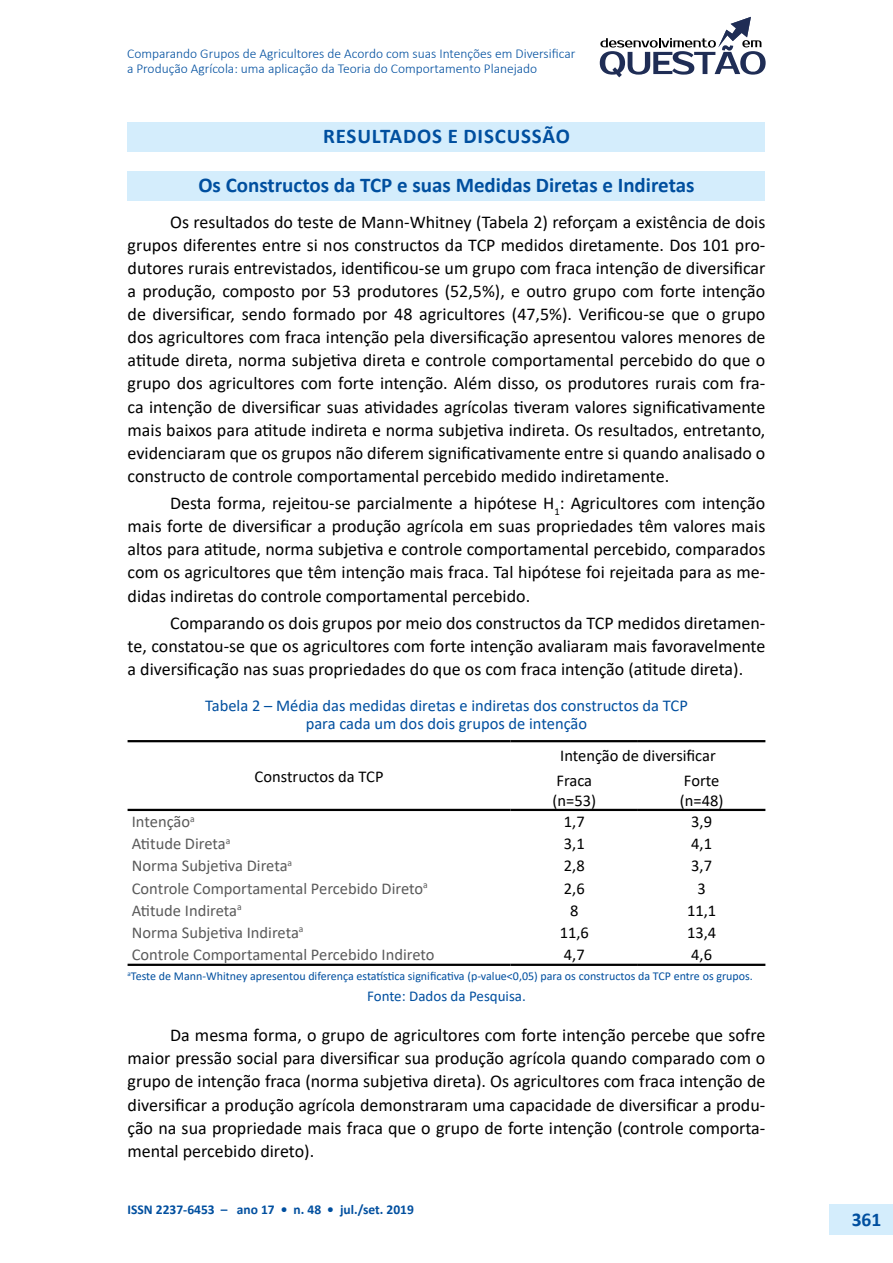
<style>
.page{position:relative;width:893px;height:1263px;background:#fff}
.page>*{position:absolute;margin:0;border:0;box-sizing:border-box;transform-origin:0 0}
.t1{font:700 21px "Calibri";color:#004f9f}
.t2{font:700 21px "Calibri";letter-spacing:.04em;color:#004f9f}
.t3{font:700 19.5px "Calibri";color:#004f9f}
.t4{font:18px/23.1px "Calibri";color:#000;text-align:justify}
.t5{font:16.5px "Calibri";color:#5a5a5a}
.t6{font:16.5px/24.5px "Calibri";color:#000}
.t7{font:16.5px/18.6px "Calibri";color:#004f9f;text-align:center}
.t8{font:15px "Calibri";color:#004f9f}
.t9{font:300 13.5px/15px "Calibri";color:#004f9f}
.t10{font:700 13.5px "Calibri";color:#004f9f}
.t11{font:12px "Calibri";color:#004f9f}
</style>
<div class="page">
<div style="left:829px;top:1204px;width:64px;height:30px;background:#d4edfc"></div>
<svg style="left:600px;top:17px;width:166px;height:60px"></svg>
<div style="left:128px;top:122px;width:637px;height:30px;background:#d4edfc"></div>
<div style="left:128px;top:171px;width:637px;height:29px;background:#d4edfc"></div>
<hr style="left:128px;top:740px;width:383px;height:2px;background:#000">
<hr style="left:511px;top:740px;width:127px;height:2px;background:#000">
<hr style="left:638px;top:740px;width:127px;height:2px;background:#000">
<hr style="left:128px;top:809px;width:383px;height:2px;background:#000">
<hr style="left:511px;top:809px;width:127px;height:2px;background:#000">
<hr style="left:638px;top:809px;width:127px;height:2px;background:#000">
<hr style="left:128px;top:964px;width:383px;height:2px;background:#000">
<hr style="left:511px;top:964px;width:127px;height:2px;background:#000">
<hr style="left:638px;top:964px;width:127px;height:2px;background:#000">
<p class="t9" style="left:127px;top:46px;width:450px">Comparando Grupos de Agricultores de Acordo com suas Intenções em Diversificar a Produção Agrícola: uma aplicação da Teoria do Comportamento Planejado</p>
<p class="t2" style="left:323px;top:121px;width:248px">RESULTADOS E DISCUSSÃO</p>
<p class="t1" style="left:198px;top:170px;width:498px">Os Constructos da TCP e suas Medidas Diretas e Indiretas</p>
<p class="t4" style="left:128px;top:210px;width:639px;text-indent:43px">Os resultados do teste de Mann-Whitney (Tabela 2) reforçam a existência de dois grupos diferentes entre si nos constructos da TCP medidos diretamente. Dos 101 pro&shy;dutores rurais entrevistados, identificou-se um grupo com fraca intenção de diversificar a produção, composto por 53 produtores (52,5%), e outro grupo com forte intenção de diversificar, sendo formado por 48 agricultores (47,5%). Verificou-se que o grupo dos agricultores com fraca intenção pela diversificação apresentou valores menores de atitude direta, norma subjetiva direta e controle comportamental percebido do que o grupo dos agricultores com forte intenção. Além disso, os produtores rurais com fra&shy;ca intenção de diversificar suas atividades agrícolas tiveram valores significativamente mais baixos para atitude indireta e norma subjetiva indireta. Os resultados, entretanto, evidenciaram que os grupos não diferem significativamente entre si quando analisado o constructo de controle comportamental percebido medido indiretamente.</p>
<p class="t4" style="left:128px;top:491px;width:639px;text-indent:43px">Desta forma, rejeitou-se parcialmente a hipótese H<sub>1</sub>: Agricultores com intenção mais forte de diversificar a produção agrícola em suas propriedades têm valores mais altos para atitude, norma subjetiva e controle comportamental percebido, comparados com os agricultores que têm intenção mais fraca. Tal hipótese foi rejeitada para as me&shy;didas indiretas do controle comportamental percebido.</p>
<p class="t4" style="left:128px;top:611px;width:639px;text-indent:43px">Comparando os dois grupos por meio dos constructos da TCP medidos diretamen&shy;te, constatou-se que os agricultores com forte intenção avaliaram mais favoravelmente a diversificação nas suas propriedades do que os com fraca intenção (atitude direta).</p>
<p class="t7" style="left:205px;top:695px;width:484px">Tabela 2 – Média das medidas diretas e indiretas dos constructos da TCP para cada um dos dois grupos de intenção</p>
<p class="t6" style="left:255px;top:764px;width:130px">Constructos da TCP</p>
<p class="t6" style="left:556px;top:743px;width:161px">Intenção de diversificar<br>Fraca</p>
<p class="t6" style="left:552px;top:787px;width:45px">(n=53)</p>
<p class="t6" style="left:680px;top:770px;width:45px;line-height:19.8px">Forte (n=48)</p>
<p class="t5" style="left:132px;top:810px;width:64px">Intenção<sup>a</sup></p>
<p class="t6" style="left:564px;top:809px;width:22px">1,7</p>
<p class="t6" style="left:691px;top:809px;width:22px">3,9</p>
<p class="t5" style="left:132px;top:832px;width:100px">Atitude Direta<sup>a</sup></p>
<p class="t6" style="left:564px;top:831px;width:22px">3,1</p>
<p class="t6" style="left:691px;top:831px;width:22px">4,1</p>
<p class="t5" style="left:132px;top:854px;width:162px">Norma Subjetiva Direta<sup>a</sup></p>
<p class="t6" style="left:564px;top:853px;width:22px">2,8</p>
<p class="t6" style="left:691px;top:853px;width:22px">3,7</p>
<p class="t5" style="left:132px;top:877px;width:298px">Controle Comportamental Percebido Direto<sup>a</sup></p>
<p class="t6" style="left:564px;top:875px;width:22px">2,6</p>
<p class="t6" style="left:697px;top:875px;width:10px">3</p>
<p class="t5" style="left:132px;top:899px;width:111px">Atitude Indireta<sup>a</sup></p>
<p class="t6" style="left:570px;top:897px;width:10px">8</p>
<p class="t6" style="left:687px;top:897px;width:31px">11,1</p>
<p class="t5" style="left:132px;top:921px;width:173px">Norma Subjetiva Indireta<sup>a</sup></p>
<p class="t6" style="left:560px;top:920px;width:31px">11,6</p>
<p class="t6" style="left:687px;top:920px;width:31px">13,4</p>
<p class="t5" style="left:132px;top:943px;width:304px">Controle Comportamental Percebido Indireto</p>
<p class="t6" style="left:564px;top:942px;width:22px">4,7</p>
<p class="t6" style="left:691px;top:942px;width:22px">4,6</p>
<p class="t11" style="left:128px;top:967px;width:627px"><sup>a</sup>Teste de Mann-Whitney apresentou diferença estatística significativa (p-value&lt;0,05) para os constructos da TCP entre os grupos.</p>
<p class="t8" style="left:367px;top:986px;width:160px">Fonte: Dados da Pesquisa.</p>
<p class="t4" style="left:128px;top:1023px;width:639px;text-indent:43px">Da mesma forma, o grupo de agricultores com forte intenção percebe que sofre maior pressão social para diversificar sua produção agrícola quando comparado com o grupo de intenção fraca (norma subjetiva direta). Os agricultores com fraca intenção de diversificar a produção agrícola demonstraram uma capacidade de diversificar a produ&shy;ção na sua propriedade mais fraca que o grupo de forte intenção (controle comporta&shy;mental percebido direto).</p>
<p class="t10" style="left:128px;top:1200px;width:288px">ISSN 2237-6453 – ano 17 • n. 48 • jul./set. 2019</p>
<p class="t3" style="left:852px;top:1206px;width:31px">361</p>
</div>
